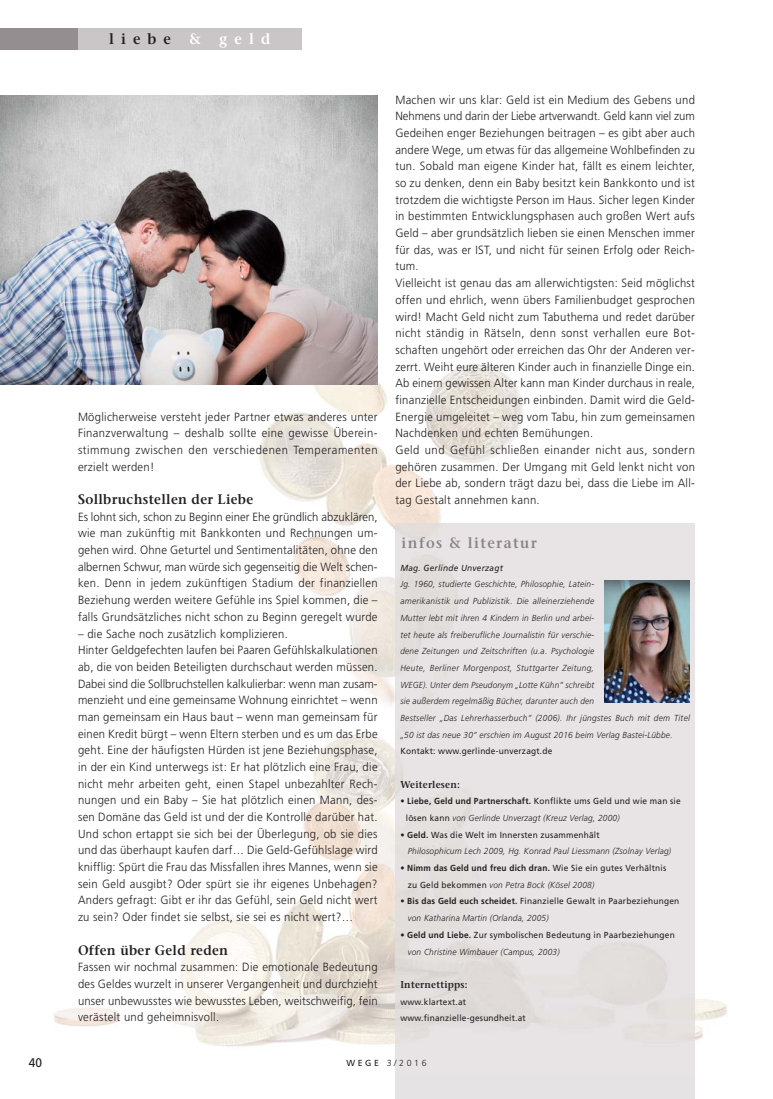
<style>
.page{position:relative;width:773px;height:1099px;background:#fff}
.page>*{position:absolute;margin:0;border:0;box-sizing:border-box;transform-origin:0 0}
.t1{font:600 15px "Stone Serif Std";letter-spacing:.1em;color:#8b8487;scale:.95 1}
.t2{font:600 15px "Stone Serif Std";letter-spacing:.5em;color:#231f20;scale:.95 1}
.t3{font:600 13.75px "Stone Serif Std";letter-spacing:.025em;color:#231f20;scale:.95 1}
.t4{font:12.5px "Frutiger";color:#231f20;scale:.95 1}
.t5{font:300 11.88px/16.6px "Frutiger";letter-spacing:.025em;color:#231f20;text-align:justify;scale:.95 1}
.t6{font:600 10px "Stone Serif Std";letter-spacing:.025em;color:#231f20;scale:.95 1}
.t7{font:italic 300 8.75px/16.6px "Frutiger";letter-spacing:.025em;color:#231f20;scale:.95 1}
.t8{font:8.75px/16.6px "Frutiger";letter-spacing:.025em;color:#231f20;scale:.95 1}
.t9{font:italic 8.75px "Frutiger";letter-spacing:.025em;color:#231f20;scale:.95 1}
.t10{font:300 8.75px "Frutiger";color:#231f20}
.s1{color:#fff}
.s2{font-style:normal}
.s3{font-weight:700;font-style:normal}
.s4{font-weight:400;font-style:normal}
.s5{font-weight:300}
.s6{font-weight:700}
.s7{font-weight:300;font-style:italic}
.s8{font-weight:400}
</style>
<div class="page">
<img style="left:27px;top:363px;width:701px;height:710px">
<div style="left:395px;top:1073px;width:299px;height:25px;background:#e5e3e4"></div>
<img style="left:395px;top:523px;width:299px;height:550px">
<img style="left:604px;top:581px;width:85px;height:122px">
<div style="left:0;top:28px;width:301px;height:22px;background:#958e91"></div>
<div style="left:78px;top:28px;width:223px;height:22px;background:#cac6c8"></div>
<img style="left:0;top:96px;width:377px;height:288px">
<p class="t4" style="left:29px;top:1057px;width:16px">40</p>
<p class="t2" style="left:109px;top:33px;width:171px">liebe <span class="s1">&amp; geld</span></p>
<p class="t5" style="left:78px;top:409px;width:317px">Möglicherweise versteht jeder Partner etwas anderes unter Finanzverwaltung – deshalb sollte eine gewisse Überein&shy;stimmung zwischen den verschiedenen Temperamenten erzielt werden!</p>
<p class="t3" style="left:78px;top:494px;width:186px">Sollbruchstellen der Liebe</p>
<p class="t5" style="left:78px;top:509px;width:317px">Es lohnt sich, schon zu Beginn einer Ehe gründlich abzuklären, wie man zukünftig mit Bankkonten und Rechnungen um&shy;gehen wird. Ohne Geturtel und Sentimentalitäten, ohne den albernen Schwur, man würde sich gegenseitig die Welt schen&shy;ken. Denn in jedem zukünftigen Stadium der finanziellen Beziehung werden weitere Gefühle ins Spiel kommen, die – falls Grundsätzliches nicht schon zu Beginn geregelt wurde</p>
<p class="t5" style="left:78px;top:626px;width:317px;text-align:left">– die Sache noch zusätzlich komplizieren.<br>Hinter Geldgefechten laufen bei Paaren Gefühlskalkulationen ab, die von beiden Beteiligten durchschaut werden müssen.<br>Dabei sind die Sollbruchstellen kalkulierbar: wenn man zusam&shy;menzieht und eine gemeinsame Wohnung einrichtet – wenn man gemeinsam ein Haus baut – wenn man gemeinsam für einen Kredit bürgt – wenn Eltern sterben und es um das Erbe geht. Eine der häufigsten Hürden ist jene Beziehungsphase, in der ein Kind unterwegs ist: Er hat plötzlich eine Frau, die nicht mehr arbeiten geht, einen Stapel unbezahlter Rech&shy;nungen und ein Baby – Sie hat plötzlich einen Mann, des&shy;sen Domäne das Geld ist und der die Kontrolle darüber hat.<br>Und schon ertappt sie sich bei der Überlegung, ob sie dies und das überhaupt kaufen darf… Die Geld-Gefühlslage wird knifflig: Spürt die Frau das Missfallen ihres Mannes, wenn sie sein Geld ausgibt? Oder spürt sie ihr eigenes Unbehagen?<br>Anders gefragt: Gibt er ihr das Gefühl, sein Geld nicht wert zu sein? Oder findet sie selbst, sie sei es nicht wert?…</p>
<p class="t3" style="left:78px;top:944px;width:159px">Offen über Geld reden</p>
<p class="t5" style="left:78px;top:959px;width:317px">Fassen wir nochmal zusammen: Die emotionale Bedeutung des Geldes wurzelt in unserer Vergangenheit und durchzieht unser unbewusstes wie bewusstes Leben, weitschweifig, fein verästelt und geheimnisvoll.</p>
<p class="t5" style="left:395px;top:92px;width:317px;text-align:left">Machen wir uns klar: Geld ist ein Medium des Gebens und Nehmens und darin der Liebe artverwandt. Geld kann viel zum Gedeihen enger Beziehungen beitragen – es gibt aber auch andere Wege, um etwas für das allgemeine Wohlbefinden zu tun. Sobald man eigene Kinder hat, fällt es einem leichter, so zu denken, denn ein Baby besitzt kein Bankkonto und ist trotzdem die wichtigste Person im Haus. Sicher legen Kinder in bestimmten Entwicklungsphasen auch großen Wert aufs Geld – aber grundsätzlich lieben sie einen Menschen immer für das, was er IST, und nicht für seinen Erfolg oder Reich&shy;tum.<br>Vielleicht ist genau das am allerwichtigsten: Seid möglichst offen und ehrlich, wenn übers Familienbudget gesprochen wird! Macht Geld nicht zum Tabuthema und redet darüber nicht ständig in Rätseln, denn sonst verhallen eure Bot&shy;schaften ungehört oder erreichen das Ohr der Anderen ver&shy;zerrt. Weiht eure älteren Kinder auch in finanzielle Dinge ein.<br>Ab einem gewissen Alter kann man Kinder durchaus in reale, finanzielle Entscheidungen einbinden. Damit wird die Geld-Energie umgeleitet – weg vom Tabu, hin zum gemeinsamen Nachdenken und echten Bemühungen.<br>Geld und Gefühl schließen einander nicht aus, sondern gehören zusammen. Der Umgang mit Geld lenkt nicht von der Liebe ab, sondern trägt dazu bei, dass die Liebe im All&shy;tag Gestalt annehmen kann.</p>
<p class="t1" style="left:401px;top:536px;width:144px">infos &amp; literatur</p>
<p class="t9" style="left:400px;top:564px;width:109px">Mag. Gerlinde Unverzagt</p>
<p class="t7" style="left:400px;top:576px;width:306px">Jg. 1960, studierte Geschichte, Philosophie, Latein-<br>amerikanistik und Publizistik. Die alleinerziehende<br>Mutter lebt mit ihren 4 Kindern in Berlin und arbei-<br>tet heute als freiberufliche Journalistin für verschie-<br>dene Zeitungen und Zeitschriften (u.a. Psychologie<br>Heute, Berliner Morgenpost, Stuttgarter Zeitung,<br>WEGE). Unter dem Pseudonym „Lotte Kühn“ schreibt<br>sie außerdem regelmäßig Bücher, darunter auch den<br>Bestseller „Das Lehrerhasserbuch“ (2006). Ihr jüngstes Buch mit dem Titel „50 ist das neue 30“ erschien im August 2016 beim Verlag Bastei-Lübbe.</p>
<p class="t8" style="left:400px;top:743px;width:161px">Kontakt: www.gerlinde-unverzagt.de</p>
<p class="t6" style="left:400px;top:780px;width:64px">Weiterlesen:</p>
<p class="t7" style="left:406px;top:793px;width:291px;text-indent:-5px"><span class="s2">•</span> <span class="s3">Liebe, Geld und Partnerschaft.</span> <span class="s4">Konflikte ums Geld und wie man sie lösen kann</span> von Gerlinde Unverzagt (Kreuz Verlag, 2000)</p>
<p class="t7" style="left:408px;top:827px;width:278px;text-indent:-8px"><span class="s2">•</span> <span class="s3">Geld.</span> <span class="s4">Was die Welt im Innersten zusammenhält<br></span>Philosophicum Lech 2009, Hg. Konrad Paul Liessmann (Zsolnay Verlag)</p>
<p class="t8" style="left:408px;top:860px;width:273px;text-indent:-8px"><span class="s5">•</span> <span class="s6">Nimm das Geld und freu dich dran.</span> Wie Sie ein gutes Verhältnis zu Geld bekommen <span class="s7">von Petra Bock (Kösel 2008)</span></p>
<p class="t8" style="left:408px;top:893px;width:287px;text-indent:-8px"><span class="s5">•</span> <span class="s6">Bis das Geld euch scheidet.</span> Finanzielle Gewalt in Paarbeziehungen <span class="s7">von Katharina Martin (Orlanda, 2005)</span></p>
<p class="t8" style="left:408px;top:927px;width:282px;text-indent:-8px"><span class="s5">•</span> <span class="s6">Geld und Liebe.</span> Zur symbolischen Bedeutung in Paarbeziehungen <span class="s7">von Christine Wimbauer (Campus, 2003)</span></p>
<p class="t6" style="left:400px;top:980px;width:72px">Internettipps:</p>
<p class="t8" style="left:400px;top:993px;width:134px">www.klartext.at www.finanzielle-gesundheit.at</p>
<p class="t10" style="left:346px;top:1059px;width:82px"><span class="s8">WEGE</span> 3/2016</p>
</div>
